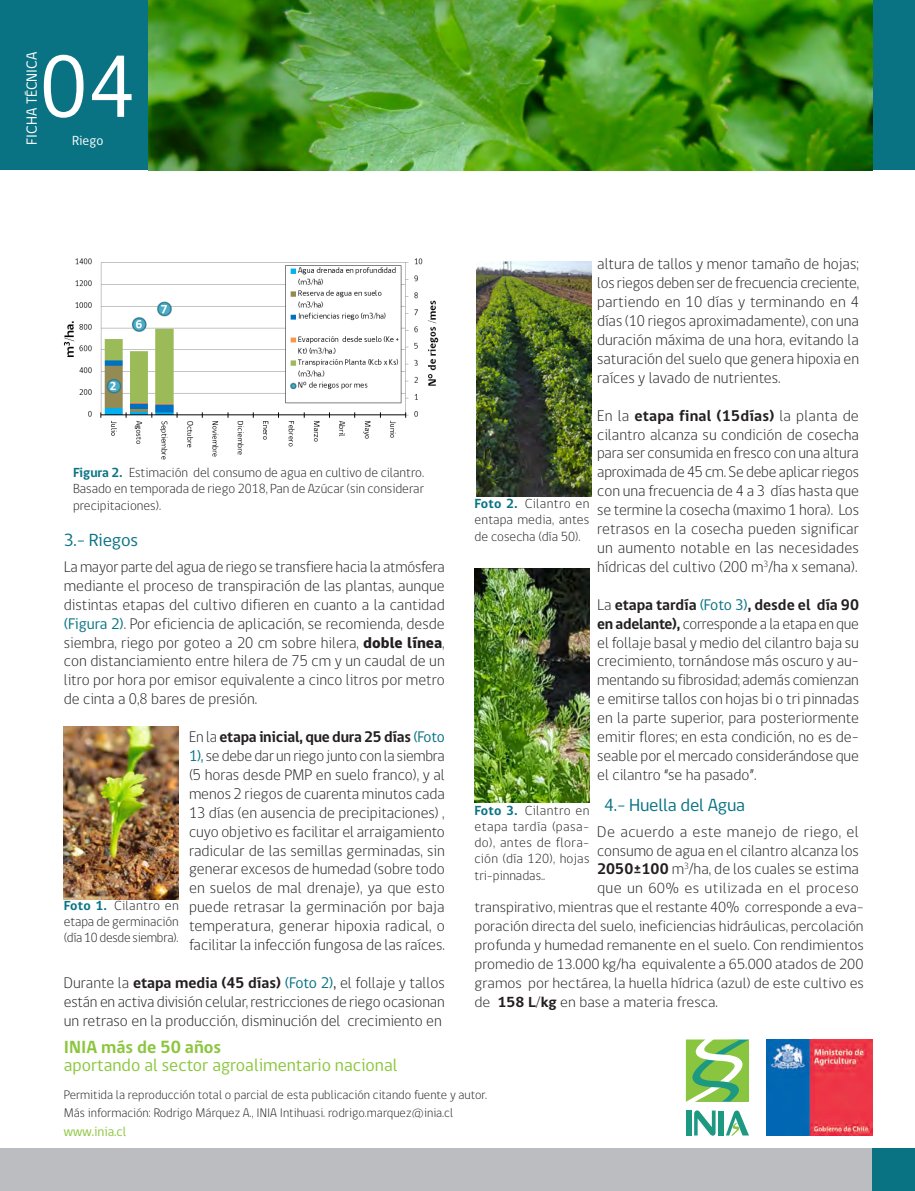
<style>
.page{position:relative;width:915px;height:1191px;background:#fff}
.page>*{position:absolute;margin:0;border:0;box-sizing:border-box;transform-origin:0 0}
.t1{font:90px "gob CL";color:#fff}
.t2{font:18px "gob CL";color:#8bc63e}
.TEXTO_general{font:18px "gob CL";letter-spacing:-.015em;color:#097384}
.t3{font:700 18px "gob CL";color:#8bc63e}
.TEXTO_general-2{font:300 15.75px/18.9px "gob CL";color:#231f20;text-align:justify}
.t4{font:15px "gob CL";color:#fff}
.TEXTO_general-3{font:300 14.85px/18.9px "gob CL";color:#231f20;scale:1.07 1}
.TEXTO_imágenes{font:300 13.5px/16.2px "gob CL";color:#231f20;text-align:justify}
.t5{font:13.5px "gob CL";color:#8bc63e}
.t6{font:13.5px "gob CL";letter-spacing:.01em;color:#fff}
.t7{font:300 12.75px "gob CL";color:#231f20}
.s1{font-weight:700;color:#097384}
.s2{font-weight:400;color:#097384}
.s3{font-weight:800}
.s4{font-weight:700}
.s5{font-weight:400}
.s6{font-size:15.75px}
</style>
<div class="page">
<div style="left:0;top:1148px;width:914px;height:43px;background:#bcbdc0"></div>
<div style="left:872px;top:1148px;width:42px;height:43px;background:#097384"></div>
<div style="left:872px;top:0;width:42px;height:170px;background:#097384"></div>
<div style="left:0;top:0;width:149px;height:170px;background:#097384"></div>
<svg style="left:694px;top:1110px;width:21px;height:25px"></svg>
<div style="left:685px;top:1110px;width:6px;height:25px;background:#1d9982"></div>
<div style="left:718px;top:1110px;width:5px;height:25px;background:#1d9982"></div>
<svg style="left:726px;top:1110px;width:22px;height:25px"></svg>
<svg style="left:685px;top:1039px;width:63px;height:62px;background:#8dc870"></svg>
<img style="left:766px;top:1039px;width:106px;height:96px">
<img style="left:64px;top:258px;width:375px;height:202px">
<img style="left:149px;top:0;width:723px;height:170px">
<img style="left:64px;top:726px;width:115px;height:173px">
<img style="left:474px;top:568px;width:115px;height:234px">
<img style="left:476px;top:262px;width:115px;height:234px">
<p class="t4" style="left:22px;top:145px;width:94px;rotate:-90deg">FICHA TÉCNICA</p>
<p class="t1" style="left:39px;top:25px;width:98px">04</p>
<p class="t6" style="left:72px;top:131px;width:33px">Riego</p>
<p class="TEXTO_imágenes" style="left:73px;top:465px;width:352px"><span class="s1">Figura 2.</span> Estimación del consumo de agua en cultivo de cilantro.<br>Basado en temporada de riego 2018, Pan de Azúcar (sin considerar precipitaciones).</p>
<p class="TEXTO_general" style="left:64px;top:528px;width:76px">3.- Riegos</p>
<p class="TEXTO_general-2" style="left:64px;top:557px;width:382px">La mayor parte del agua de riego se transfiere hacia la atmósfera mediante el proceso de transpiración de las plantas, aunque distintas etapas del cultivo difieren en cuanto a la cantidad <span class="s2">(Figura 2)</span>. Por eficiencia de aplicación, se recomienda, desde siembra, riego por goteo a 20 cm sobre hilera, <span class="s3">doble línea</span>, con distanciamiento entre hilera de 75 cm y un caudal de un litro por hora por emisor equivalente a cinco litros por metro de cinta a 0,8 bares de presión.</p>
<p class="TEXTO_general-2" style="left:189px;top:727px;width:257px">En la <span class="s4">etapa inicial, que dura 25 días</span> <span class="s2">(Foto 1),</span> se debe dar un riego junto con la siembra (5 horas desde PMP en suelo franco), y al menos 2 riegos de cuarenta minutos cada 13 días (en ausencia de precipitaciones) , cuyo objetivo es facilitar el arraigamiento radicular de las semillas germinadas, sin generar excesos de humedad (sobre todo en suelos de mal drenaje), ya que esto puede retrasar la germinación por baja temperatura, generar hipoxia radical, o facilitar la infección fungosa de las raíces.</p>
<p class="TEXTO_imágenes" style="left:64px;top:897px;width:116px"><span class="s1">Foto 1.</span> Cilantro en etapa de germinación (día 10 desde siembra).</p>
<p class="TEXTO_general-2" style="left:64px;top:973px;width:382px">Durante la <span class="s4">etapa media (45 días)</span> <span class="s2">(Foto 2)</span><span class="s5">,</span> el follaje y tallos están en activa división celular, restricciones de riego ocasionan un retraso en la producción, disminución del crecimiento en</p>
<p class="t3" style="left:64px;top:1034px;width:159px">INIA más de 50 años</p>
<p class="t2" style="left:64px;top:1052px;width:335px">aportando al sector agroalimentario nacional</p>
<p class="TEXTO_general-2" style="left:597px;top:255px;width:263px">altura de tallos y menor tamaño de hojas; los riegos deben ser de frecuencia creciente, partiendo en 10 días y terminando en 4 días (10 riegos aproximadamente), con una duración máxima de una hora, evitando la saturación del suelo que genera hipoxia en raíces y lavado de nutrientes.</p>
<p class="TEXTO_general-2" style="left:597px;top:406px;width:263px">En la <span class="s4">etapa final (15días)</span> la planta de cilantro alcanza su condición de cosecha para ser consumida en fresco con una altura aproximada de 45 cm. Se debe aplicar riegos con una frecuencia de 4 a 3 días hasta que se termine la cosecha (maximo 1 hora). Los retrasos en la cosecha pueden significar un aumento notable en las necesidades hídricas del cultivo (200 m<sup>3</sup>/ha x semana).</p>
<p class="TEXTO_general-2" style="left:597px;top:595px;width:263px">La <span class="s4">etapa tardía</span> <span class="s2">(Foto 3)</span><span class="s4">, desde el día 90 en adelante),</span> corresponde a la etapa en que el follaje basal y medio del cilantro baja su crecimiento, tornándose más oscuro y au&shy;mentando su fibrosidad; además comienzan e emitirse tallos con hojas bi o tri pinnadas en la parte superior, para posteriormente emitir flores; en esta condición, no es de&shy;seable por el mercado considerándose que el cilantro “se ha pasado”.</p>
<p class="TEXTO_general" style="left:604px;top:792px;width:142px">4.- Huella del Agua</p>
<p class="TEXTO_general-2" style="left:597px;top:822px;width:263px">De acuerdo a este manejo de riego, el consumo de agua en el cilantro alcanza los <span class="s4">2050±100</span> m<sup>3</sup>/ha, de los cuales se estima</p>
<p class="TEXTO_general-3" style="left:474px;top:879px;width:365px;text-indent:123px"><span class="s6">que</span> un 60% es utilizada en el proceso transpirativo, mientras que el restante 40% corresponde a eva&shy;poración directa del suelo, ineficiencias hidráulicas, percolación profunda y humedad remanente en el suelo. Con rendimientos promedio de 13.000 kg/ha equivalente a 65.000 atados de 200 gramos por hectárea, la huella hídrica (azul) de este cultivo es de <span class="s4">158 L/kg</span> en base a materia fresca.</p>
<p class="TEXTO_imágenes" style="left:474px;top:496px;width:116px"><span class="s1">Foto 2.</span> Cilantro en entapa media, antes de cosecha (día 50).</p>
<p class="TEXTO_imágenes" style="left:474px;top:802px;width:116px"><span class="s1">Foto 3.</span> Cilantro en etapa tardía (pasa&shy;do), antes de flora&shy;ción (día 120), hojas tri-pinnadas..</p>
<p class="t7" style="left:64px;top:1085px;width:424px">Permitida la reproducción total o parcial de esta publicación citando fuente y autor.</p>
<p class="t7" style="left:64px;top:1103px;width:391px">Más información: Rodrigo Márquez A., INIA Intihuasi. rodrigo.marquez@inia.cl</p>
<p class="t5" style="left:64px;top:1122px;width:64px">www.inia.cl</p>
</div>
